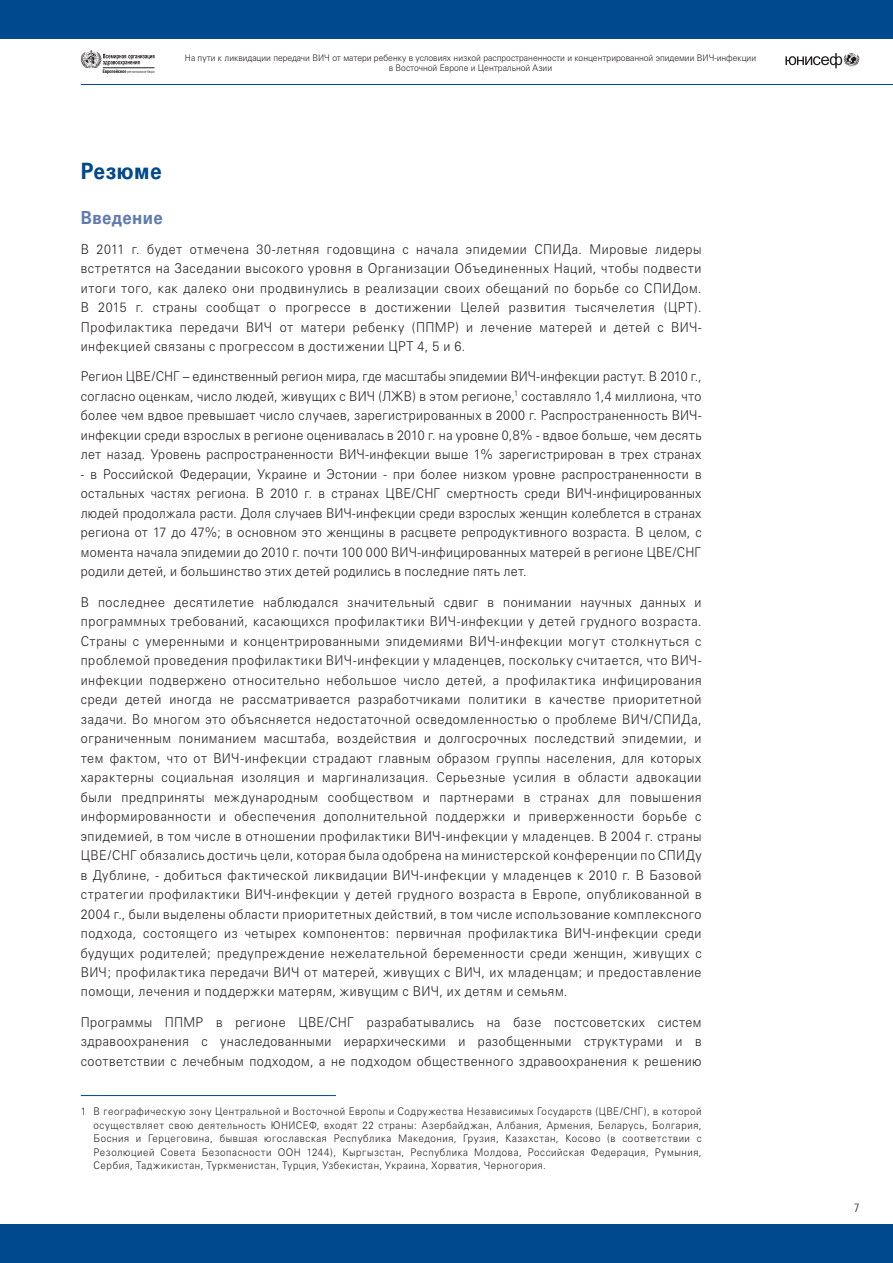
<style>
.page{position:relative;width:893px;height:1263px;background:#fff}
.page>*{position:absolute;margin:0;border:0;box-sizing:border-box;transform-origin:0 0}
.t1{font:700 22.5px "Univers Cyr";letter-spacing:.02em;color:#01498e;scale:.93 1}
.t2{font:700 18px "Univers Cyr";letter-spacing:.025em;color:#617bb1;scale:.93 1}
.t3{font:300 13.5px/19.5px "Univers Cyr";letter-spacing:.04em;color:#231f20;text-align:justify;scale:.93 1}
.t4{font:300 condensed 12px "Univers";color:#231f20}
.t5{font:300 10.5px/13.5px "Univers Cyr";letter-spacing:.06em;color:#231f20;text-align:justify;scale:.93 1}
.t6{font:300 9px/10.5px "Univers Cyr";color:#231f20;text-align:center;scale:.95 1}
</style>
<div class="page">
<div style="left:0;top:0;width:893px;height:38px;background:#01498e"></div>
<div style="left:0;top:1225px;width:893px;height:38px;background:#01498e"></div>
<svg style="left:785px;top:53px;width:74px;height:15px"></svg>
<hr style="left:81px;top:84px;width:812px;height:1px;background:#01498e">
<svg style="left:81px;top:50px;width:74px;height:24px"></svg>
<hr style="left:103px;top:68px;width:52px;height:1px;background:#231f20">
<hr style="left:81px;top:1095px;width:255px;height:1px;background:#01498e">
<p class="t6" style="left:185px;top:52px;width:603px">На пути к ликвидации передачи ВИЧ от матери ребенку в условиях низкой распространенности и концентрированной эпидемии ВИЧ-инфекции в Восточной Европе и Центральной Азии</p>
<h1 class="t1" style="left:81px;top:158px;width:89px">Резюме</h1>
<h2 class="t2" style="left:81px;top:207px;width:90px">Введение</h2>
<p class="t3" style="left:81px;top:239px;width:669px">В 2011 г. будет отмечена 30-летняя годовщина с начала эпидемии СПИДа. Мировые лидеры встретятся на Заседании высокого уровня в Организации Объединенных Наций, чтобы подвести итоги того, как далеко они продвинулись в реализации своих обещаний по борьбе со СПИДом.<br>В 2015 г. страны сообщат о прогрессе в достижении Целей развития тысячелетия (ЦРТ).<br>Профилактика передачи ВИЧ от матери ребенку (ППМР) и лечение матерей и детей с ВИЧ&shy;инфекцией связаны с прогрессом в достижении ЦРТ 4, 5 и 6.</p>
<p class="t3" style="left:81px;top:367px;width:669px">Регион ЦВЕ/СНГ – единственный регион мира, где масштабы эпидемии ВИЧ-инфекции растут. В 2010 г., согласно оценкам, число людей, живущих c ВИЧ (ЛЖВ) в этом регионе,<sup>1</sup> составляло 1,4 миллиона, что более чем вдвое превышает число случаев, зарегистрированных в 2000 г. Распространенность ВИЧ&shy;инфекции среди взрослых в регионе оценивалась в 2010 г. на уровне 0,8% - вдвое больше, чем десять лет назад. Уровень распространенности ВИЧ-инфекции выше 1% зарегистрирован в трех странах</p>
<p class="t3" style="left:81px;top:464px;width:669px">- в Российской Федерации, Украине и Эстонии - при более низком уровне распространенности в остальных частях региона. В 2010 г. в странах ЦВЕ/СНГ смертность среди ВИЧ-инфицированных людей продолжала расти. Доля случаев ВИЧ-инфекции среди взрослых женщин колеблется в странах региона от 17 до 47%; в основном это женщины в расцвете репродуктивного возраста. В целом, с момента начала эпидемии до 2010 г. почти 100 000 ВИЧ-инфицированных матерей в регионе ЦВЕ/СНГ родили детей, и большинство этих детей родились в последние пять лет.</p>
<p class="t3" style="left:81px;top:592px;width:669px">В последнее десятилетие наблюдался значительный сдвиг в понимании научных данных и программных требований, касающихся профилактики ВИЧ-инфекции у детей грудного возраста.<br>Страны с умеренными и концентрированными эпидемиями ВИЧ-инфекции могут столкнуться с проблемой проведения профилактики ВИЧ-инфекции у младенцев, поскольку считается, что ВИЧ&shy;инфекции подвержено относительно небольшое число детей, а профилактика инфицирования среди детей иногда не рассматривается разработчиками политики в качестве приоритетной задачи. Во многом это объясняется недостаточной осведомленностью о проблеме ВИЧ/СПИДа, ограниченным пониманием масштаба, воздействия и долгосрочных последствий эпидемии, и тем фактом, что от ВИЧ-инфекции страдают главным образом группы населения, для которых характерны социальная изоляция и маргинализация. Серьезные усилия в области адвокации были предприняты международным сообществом и партнерами в странах для повышения информированности и обеспечения дополнительной поддержки и приверженности борьбе с эпидемией, в том числе в отношении профилактики ВИЧ-инфекции у младенцев. В 2004 г. страны ЦВЕ/СНГ обязались достичь цели, которая была одобрена на министерской конференции по СПИДу в Дублине, - добиться фактической ликвидации ВИЧ-инфекции у младенцев к 2010 г. В Базовой стратегии профилактики ВИЧ-инфекции у детей грудного возраста в Европе, опубликованной в 2004 г., были выделены области приоритетных действий, в том числе использование комплексного подхода, состоящего из четырех компонентов: первичная профилактика ВИЧ-инфекции среди будущих родителей; предупреждение нежелательной беременности среди женщин, живущих с ВИЧ; профилактика передачи ВИЧ от матерей, живущих с ВИЧ, их младенцам; и предоставление помощи, лечения и поддержки матерям, живущим с ВИЧ, их детям и семьям.</p>
<p class="t3" style="left:81px;top:1012px;width:669px">Программы ППМР в регионе ЦВЕ/СНГ разрабатывались на базе постсоветских систем здравоохранения с унаследованными иерархическими и разобщенными структурами и в соответствии с лечебным подходом, а не подходом общественного здравоохранения к решению</p>
<p class="t5" style="left:94px;top:1105px;width:655px;text-indent:-13px">1 В географическую зону Центральной и Восточной Европы и Содружества Независимых Государств (ЦВЕ/СНГ), в которой осуществляет свою деятельность ЮНИСЕФ, входят 22 страны: Азербайджан, Албания, Армения, Беларусь, Болгария, Босния и Герцеговина, бывшая югославская Республика Македония, Грузия, Казахстан, Косово (в соответствии с Резолюцией Совета Безопасности ООН 1244), Кыргызстан, Республика Молдова, Российская Федерация, Румыния, Сербия, Таджикистан, Туркменистан, Турция, Узбекистан, Украина, Хорватия, Черногория.</p>
<p class="t4" style="left:854px;top:1200px;width:7px">7</p>
</div>
